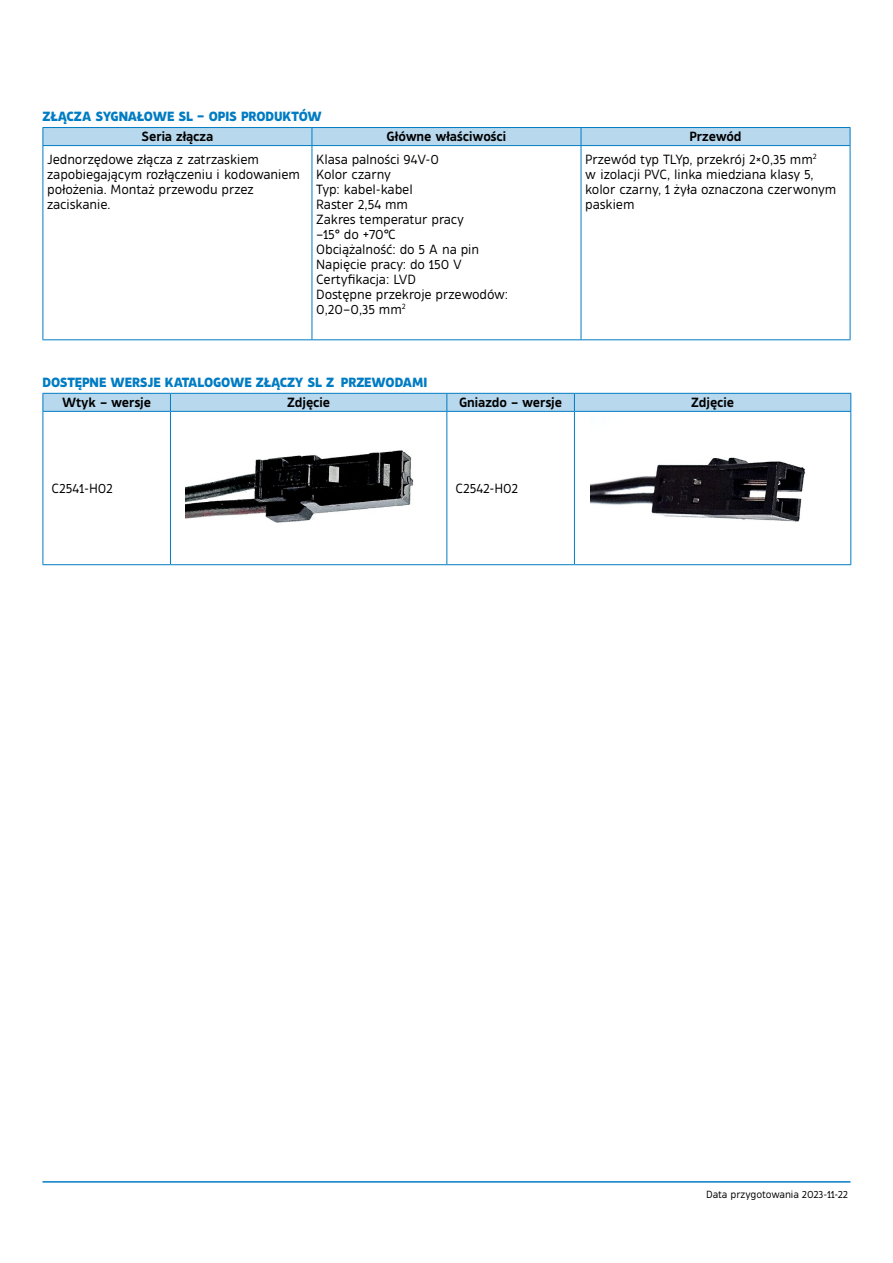
<style>
.page{position:relative;width:893px;height:1263px;background:#fff}
.page>*{position:absolute;margin:0;border:0;box-sizing:border-box;transform-origin:0 0}
.Tabela_Tosia{font:13.5px/15px "Tosia";letter-spacing:-.005em;color:#000}
.Srodtytul{font:700 13.5px "Tosia";letter-spacing:-.01em;color:#007cc3}
.Tabela_Tosia-2{font:600 13.5px "Tosia";letter-spacing:-.005em;color:#000}
.Podstawowy_Tosia{font:10.5px "Tosia";letter-spacing:-.01em;color:#000}
</style>
<div class="page">
<hr style="left:43px;top:339px;width:269px;height:1px;background:#007cc3">
<hr style="left:312px;top:339px;width:269px;height:1px;background:#007cc3">
<hr style="left:581px;top:339px;width:269px;height:1px;background:#007cc3">
<hr style="left:43px;top:127px;width:269px;height:1px;background:#007cc3">
<hr style="left:312px;top:127px;width:269px;height:1px;background:#007cc3">
<hr style="left:581px;top:127px;width:269px;height:1px;background:#007cc3">
<div style="left:43px;top:128px;width:808px;height:18px;background:#b8d8ed"></div>
<hr style="left:43px;top:145px;width:269px;height:1px;background:#007cc3">
<hr style="left:43px;top:146px;width:1px;height:193px;background:#007cc3">
<hr style="left:312px;top:145px;width:269px;height:1px;background:#007cc3">
<hr style="left:312px;top:146px;width:1px;height:193px;background:#007cc3">
<hr style="left:581px;top:145px;width:269px;height:1px;background:#007cc3">
<hr style="left:581px;top:146px;width:1px;height:193px;background:#007cc3">
<hr style="left:850px;top:146px;width:1px;height:193px;background:#007cc3">
<hr style="left:43px;top:564px;width:127px;height:1px;background:#007cc3">
<hr style="left:170px;top:564px;width:277px;height:1px;background:#007cc3">
<hr style="left:447px;top:564px;width:127px;height:1px;background:#007cc3">
<hr style="left:574px;top:564px;width:277px;height:1px;background:#007cc3">
<svg style="left:43px;top:393px;width:808px;height:18px;background:#add2ea"></svg>
<hr style="left:43px;top:411px;width:127px;height:1px;background:#007cc3">
<hr style="left:43px;top:412px;width:1px;height:152px;background:#007cc3">
<hr style="left:170px;top:411px;width:277px;height:1px;background:#007cc3">
<hr style="left:170px;top:412px;width:1px;height:152px;background:#007cc3">
<hr style="left:447px;top:411px;width:127px;height:1px;background:#007cc3">
<hr style="left:446px;top:412px;width:1px;height:152px;background:#007cc3">
<hr style="left:574px;top:411px;width:277px;height:1px;background:#007cc3">
<hr style="left:574px;top:412px;width:1px;height:152px;background:#007cc3">
<hr style="left:850px;top:412px;width:1px;height:152px;background:#007cc3">
<img style="left:185px;top:450px;width:229px;height:73px">
<img style="left:590px;top:457px;width:216px;height:65px">
<hr style="left:43px;top:1181px;width:807px;height:1px;background:#007cc3">
<p class="Srodtytul" style="left:43px;top:106px;width:281px">ZŁĄCZA SYGNAŁOWE SL – OPIS PRODUKTÓW</p>
<p class="Tabela_Tosia-2" style="left:142px;top:127px;width:73px">Seria złącza</p>
<p class="Tabela_Tosia-2" style="left:387px;top:127px;width:121px">Główne właściwości</p>
<p class="Tabela_Tosia-2" style="left:689px;top:127px;width:54px">Przewód</p>
<p class="Tabela_Tosia" style="left:47px;top:151px;width:254px">Jednorzędowe złącza z zatrzaskiem zapobiegającym rozłączeniu i kodowaniem położenia. Montaż przewodu przez zaciskanie.</p>
<p class="Tabela_Tosia" style="left:316px;top:151px;width:125px">Klasa palności 94V-0</p>
<p class="Tabela_Tosia" style="left:585px;top:151px;width:252px">Przewód typ TLYp, przekrój 2×0,35 mm<sup>2<br></sup>w izolacji PVC, linka miedziana klasy 5, kolor czarny, 1 żyła oznaczona czerwonym paskiem</p>
<p class="Tabela_Tosia" style="left:316px;top:166px;width:76px">Kolor czarny</p>
<p class="Tabela_Tosia" style="left:316px;top:181px;width:98px">Typ: kabel-kabel</p>
<p class="Tabela_Tosia" style="left:316px;top:196px;width:93px">Raster 2,54 mm</p>
<p class="Tabela_Tosia" style="left:316px;top:211px;width:149px">Zakres temperatur pracy</p>
<p class="Tabela_Tosia" style="left:316px;top:226px;width:81px">–15° do +70°C</p>
<p class="Tabela_Tosia" style="left:316px;top:241px;width:164px">Obciążalność: do 5 A na pin</p>
<p class="Tabela_Tosia" style="left:316px;top:256px;width:147px">Napięcie pracy: do 150 V</p>
<p class="Tabela_Tosia" style="left:316px;top:271px;width:101px">Certyfikacja: LVD</p>
<p class="Tabela_Tosia" style="left:316px;top:286px;width:193px">Dostępne przekroje przewodów:</p>
<p class="Tabela_Tosia" style="left:316px;top:301px;width:91px">0,20–0,35 mm<sup>2</sup></p>
<p class="Srodtytul" style="left:43px;top:372px;width:386px">DOSTĘPNE WERSJE KATALOGOWE ZŁĄCZY SL Z PRZEWODAMI</p>
<p class="Tabela_Tosia-2" style="left:62px;top:393px;width:90px">Wtyk – wersje</p>
<p class="Tabela_Tosia-2" style="left:287px;top:393px;width:45px">Zdjęcie</p>
<p class="Tabela_Tosia-2" style="left:459px;top:393px;width:104px">Gniazdo – wersje</p>
<p class="Tabela_Tosia-2" style="left:691px;top:393px;width:45px">Zdjęcie</p>
<p class="Tabela_Tosia" style="left:51px;top:480px;width:63px">C2541-H02</p>
<p class="Tabela_Tosia" style="left:455px;top:480px;width:64px">C2542-H02</p>
<p class="Podstawowy_Tosia" style="left:706px;top:1188px;width:143px">Data przygotowania 2023-11-22</p>
</div>
